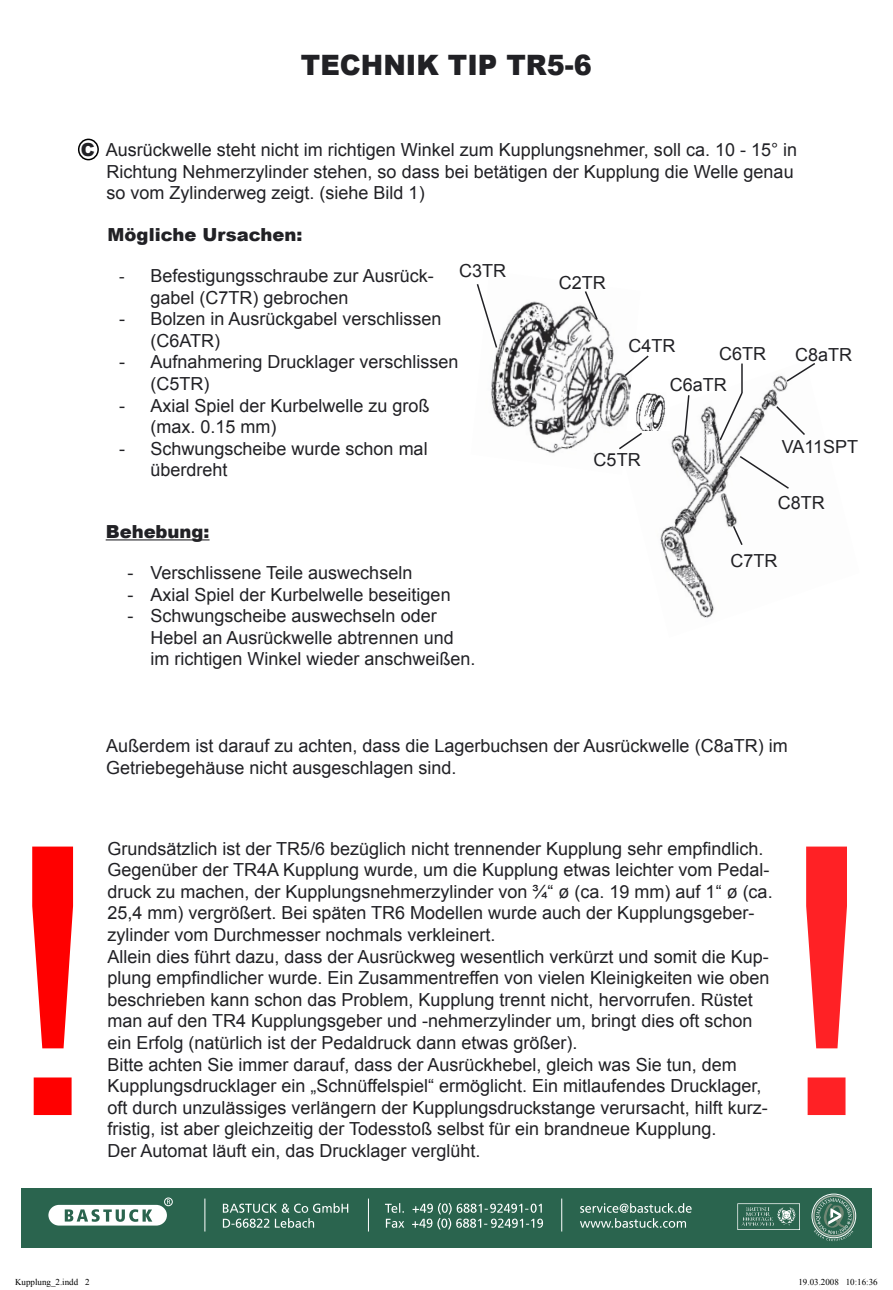
<style>
.page{position:relative;width:893px;height:1290px;background:#fff}
.page>*{position:absolute;margin:0;border:0;box-sizing:border-box;transform-origin:0 0}
.t1{font:375px "Arial";color:#f00}
.t2{font:375px "Arial";color:#ff2125}
.t3{font:900 28.05px "Arial";color:#212125;scale:.96 1}
.t4{font:18px/21.6px "Arial";color:#212125}
.t5{font:900 18px "Arial";color:#212125}
.t6{font:9px "Times New Roman";color:#000}
.s1{font-weight:900}
.s2{font-size:16.5px}
</style>
<div class="page">
<div style="left:21px;top:1188px;width:851px;height:59px;background:#2a644e"></div>
<div style="left:164px;top:1198px;width:9px;height:8px;border:1px solid #fff;border-radius:50%"></div>
<svg style="left:48px;top:1199px;width:122px;height:26px"></svg>
<hr style="left:368px;top:1198px;width:1px;height:33px;background:#fff">
<hr style="left:204px;top:1198px;width:1px;height:33px;background:#fff">
<img style="left:737px;top:1203px;width:63px;height:27px">
<div style="left:813px;top:1195px;width:41px;height:41px;border:1px solid #aab5aa;border-radius:50%"></div>
<div style="left:812px;top:1194px;width:44px;height:44px;border:1px solid #fff;border-radius:50%"></div>
<svg style="left:814px;top:1198px;width:39px;height:43px"></svg>
<hr style="left:561px;top:1198px;width:1px;height:33px;background:#fff">
<svg style="left:580px;top:1203px;width:112px;height:25px"></svg>
<svg style="left:385px;top:1203px;width:158px;height:26px"></svg>
<svg style="left:223px;top:1203px;width:125px;height:25px"></svg>
<div style="left:78px;top:139px;width:21px;height:21px;border:2px solid #000;border-radius:50%"></div>
<hr style="left:106px;top:539px;width:104px;height:1px;background:#212125">
<img style="left:660px;top:363px;width:128px;height:255px">
<img style="left:641px;top:381px;width:28px;height:50px">
<img style="left:491px;top:301px;width:150px;height:154px">
<svg style="left:476px;top:284px;width:22px;height:65px"></svg>
<svg style="left:583px;top:291px;width:16px;height:30px"></svg>
<svg style="left:623px;top:354px;width:26px;height:24px"></svg>
<svg style="left:617px;top:431px;width:25px;height:20px"></svg>
<svg style="left:683px;top:394px;width:7px;height:44px"></svg>
<hr style="left:741px;top:364px;width:2px;height:29px;background:#212125">
<svg style="left:718px;top:391px;width:26px;height:51px"></svg>
<svg style="left:732px;top:524px;width:12px;height:23px"></svg>
<svg style="left:738px;top:454px;width:51px;height:36px"></svg>
<svg style="left:775px;top:405px;width:30px;height:32px"></svg>
<svg style="left:785px;top:363px;width:30px;height:20px"></svg>
<h2 class="t3" style="left:301px;top:45px;width:305px">TECHNIK TIP TR5-6</h2>
<p class="t4" style="left:107px;top:139px;width:692px;text-indent:-26px"><span class="s1">C</span> Ausrückwelle steht nicht im richtigen Winkel zum Kupplungsnehmer, soll ca. 10 - 15° in<br>Richtung Nehmerzylinder stehen, so dass bei betätigen der Kupplung die Welle genau so vom Zylinderweg zeigt. (siehe Bild 1)</p>
<p class="t5" style="left:108px;top:221px;width:197px">Mögliche Ursachen:</p>
<p class="t4" style="left:151px;top:265px;width:285px;text-indent:-31px"><span class="s2">-</span> Befestigungsschraube zur Ausrück&shy;gabel (C7TR) gebrochen</p>
<p class="t4" style="left:151px;top:308px;width:293px;text-indent:-31px">- Bolzen in Ausrückgabel verschlissen (C6ATR)</p>
<p class="t4" style="left:151px;top:351px;width:310px;text-indent:-31px">- Aufnahmering Drucklager verschlissen (C5TR)</p>
<p class="t4" style="left:151px;top:395px;width:281px;text-indent:-31px">- Axial Spiel der Kurbelwelle zu groß (max. 0.15 mm)</p>
<p class="t4" style="left:151px;top:438px;width:279px;text-indent:-31px">- Schwungscheibe wurde schon mal überdreht</p>
<p class="t4" style="left:459px;top:260px;width:48px">C3TR</p>
<p class="t4" style="left:559px;top:272px;width:48px">C2TR</p>
<p class="t4" style="left:629px;top:335px;width:48px">C4TR</p>
<p class="t4" style="left:719px;top:343px;width:48px">C6TR</p>
<p class="t4" style="left:795px;top:344px;width:59px">C8aTR</p>
<p class="t4" style="left:670px;top:374px;width:59px">C6aTR</p>
<p class="t4" style="left:782px;top:436px;width:78px">VA11SPT</p>
<p class="t4" style="left:594px;top:449px;width:48px">C5TR</p>
<p class="t5" style="left:106px;top:518px;width:105px">Behebung:</p>
<p class="t4" style="left:128px;top:562px;width:286px">- Verschlissene Teile auswechseln</p>
<p class="t4" style="left:128px;top:584px;width:325px">- Axial Spiel der Kurbelwelle beseitigen</p>
<p class="t4" style="left:151px;top:605px;width:327px;text-indent:-23px">- Schwungscheibe auswechseln oder<br>Hebel an Ausrückwelle abtrennen und im richtigen Winkel wieder anschweißen.</p>
<p class="t4" style="left:778px;top:492px;width:48px">C8TR</p>
<p class="t4" style="left:730px;top:550px;width:48px">C7TR</p>
<p class="t4" style="left:106px;top:735px;width:683px">Außerdem ist darauf zu achten, dass die Lagerbuchsen der Ausrückwelle (C8aTR) im<br>Getriebegehäuse nicht ausgeschlagen sind.</p>
<p class="t4" style="left:107px;top:837px;width:667px">Grundsätzlich ist der TR5/6 bezüglich nicht trennender Kupplung sehr empfindlich.<br>Gegenüber der TR4A Kupplung wurde, um die Kupplung etwas leichter vom Pedal&shy;druck zu machen, der Kupplungsnehmerzylinder von ¾“ ø (ca. 19 mm) auf 1“ ø (ca.<br>25,4 mm) vergrößert. Bei späten TR6 Modellen wurde auch der Kupplungsgeber&shy;zylinder vom Durchmesser nochmals verkleinert.<br>Allein dies führt dazu, dass der Ausrückweg wesentlich verkürzt und somit die Kup&shy;plung empfindlicher wurde. Ein Zusammentreffen von vielen Kleinigkeiten wie oben beschrieben kann schon das Problem, Kupplung trennt nicht, hervorrufen. Rüstet man auf den TR4 Kupplungsgeber und -nehmerzylinder um, bringt dies oft schon ein Erfolg (natürlich ist der Pedaldruck dann etwas größer).<br>Bitte achten Sie immer darauf, dass der Ausrückhebel, gleich was Sie tun, dem Kupplungsdrucklager ein „Schnüffelspiel“ ermöglicht. Ein mitlaufendes Drucklager, oft durch unzulässiges verlängern der Kupplungsdruckstange verursacht, hilft kurz&shy;fristig, ist aber gleichzeitig der Todesstoß selbst für ein brandneue Kupplung.<br>Der Automat läuft ein, das Drucklager verglüht.</p>
<h1 class="t1" style="left:0;top:738px;width:106px">!</h1>
<h1 class="t2" style="left:774px;top:738px;width:106px">!</h1>
<p class="t6" style="left:15px;top:1276px;width:76px">Kupplung_2.indd 2</p>
<p class="t6" style="left:798px;top:1276px;width:81px">19.03.2008 10:16:36</p>
</div>
